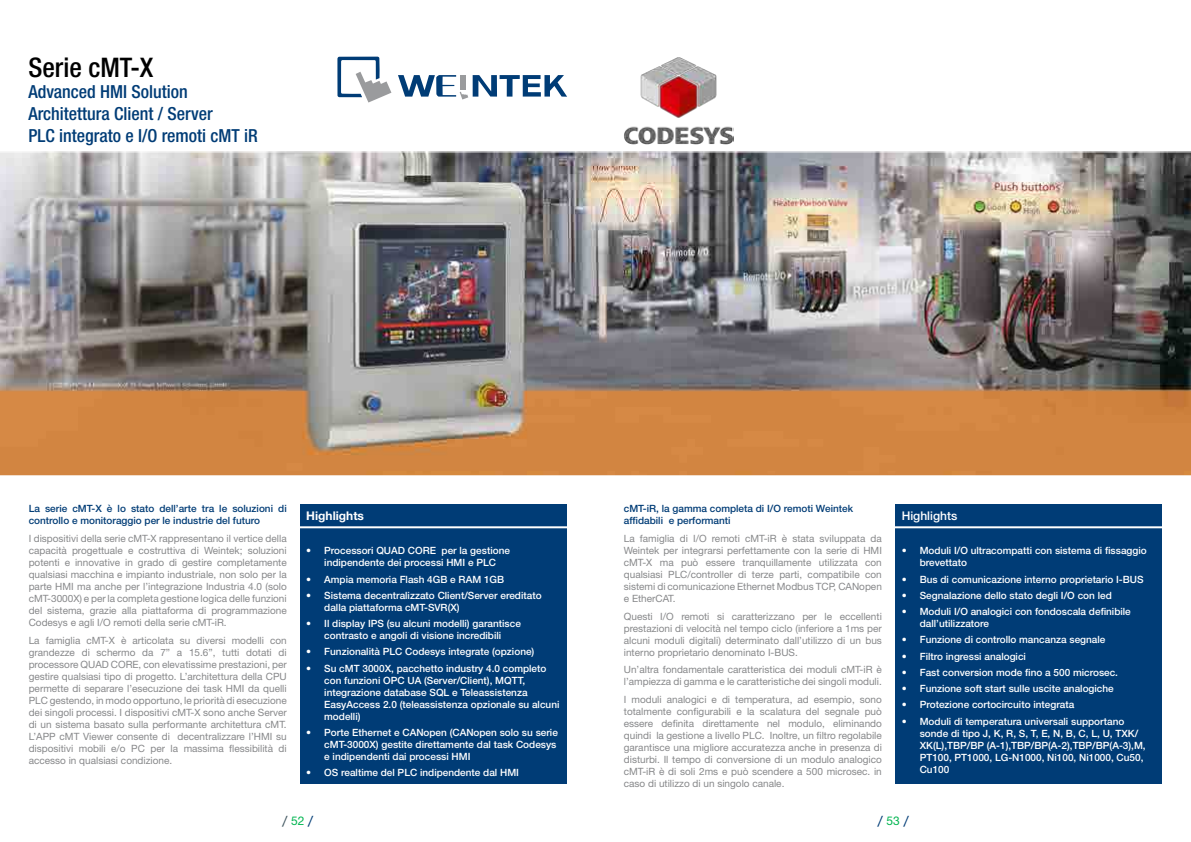
<style>
.page{position:relative;width:1191px;height:842px;background:#fff}
.page>*{position:absolute;margin:0;border:0;box-sizing:border-box;transform-origin:0 0}
.t1{font:500 condensed 27px "Helvetica Neue";color:#000}
.t2{font:500 condensed 18px/21.6px "Helvetica Neue";color:#003c76}
.t3{font:700 12px "Helvetica Neue";color:#fff}
.t4{font:500 12px "Helvetica Neue";color:#fff}
.t5{font:12px "Helvetica Neue";color:#00b550}
.t6{font:12px "Formata";color:#003c76}
.t7{font:10px/12px "Helvetica Neue";color:#87888a;text-align:justify}
.t8{font:500 10px/12px "Helvetica Neue";color:#fff}
.t9{font:500 10px/12px "Helvetica Neue";color:#003c76}
.s1{font-family:"Formata";color:#415660}
.s2{font-family:"Formata";color:#003c76}
.s3{font-family:"Helvetica Neue";color:#00b550}
</style>
<div class="page">
<svg style="left:337px;top:57px;width:54px;height:46px"></svg>
<svg style="left:398px;top:75px;width:169px;height:25px"></svg>
<img style="left:0;top:151px;width:1191px;height:325px">
<div style="left:300px;top:505px;width:266px;height:279px;background:#003c76"></div>
<hr style="left:298px;top:526px;width:269px;height:2px;background:#fff">
<img style="left:624px;top:57px;width:109px;height:87px">
<div style="left:895px;top:505px;width:267px;height:279px;background:#003c76"></div>
<hr style="left:893px;top:526px;width:269px;height:2px;background:#fff">
<h1 class="t1" style="left:28px;top:51px;width:126px">Serie cMT-X</h1>
<h2 class="t2" style="left:28px;top:81px;width:231px">Advanced HMI Solution<br>Architettura Client / Server<br>PLC integrato e I/O remoti cMT iR</h2>
<p class="t9" style="left:29px;top:503px;width:259px">La serie cMT-X è lo stato dell’arte tra le soluzioni di controllo e monitoraggio per le industrie del futuro</p>
<p class="t7" style="left:29px;top:533px;width:259px">I dispositivi della serie cMT-X rappresentano il vertice della capacità progettuale e costruttiva di Weintek; soluzioni potenti e innovative in grado di gestire completamente qualsiasi macchina e impianto industriale, non solo per la parte HMI ma anche per l’integrazione Industria 4.0 (solo cMT-3000X) e per la completa gestione logica delle funzioni del sistema, grazie alla piattaforma di programmazione Codesys e agli I/O remoti della serie cMT-iR.</p>
<p class="t7" style="left:29px;top:635px;width:259px">La famiglia cMT-X è articolata su diversi modelli con grandezze di schermo da 7” a 15.6”, tutti dotati di processore QUAD CORE, con elevatissime prestazioni, per gestire qualsiasi tipo di progetto. L’architettura della CPU permette di separare l’esecuzione dei task HMI da quelli PLC gestendo, in modo opportuno, le priorità di esecuzione dei singoli processi. I dispositivi cMT-X sono anche Server di un sistema basato sulla performante architettura cMT.<br>L’APP cMT Viewer consente di decentralizzare l’HMI su dispositivi mobili e/o PC per la massima flessibilità di accesso in qualsiasi condizione.</p>
<p class="t3" style="left:306px;top:509px;width:59px">Highlights</p>
<p class="t8" style="left:306px;top:545px;width:205px;text-align:center">• Processori QUAD CORE per la gestione indipendente dei processi HMI e PLC</p>
<p class="t8" style="left:306px;top:573px;width:199px">• Ampia memoria Flash 4GB e RAM 1GB</p>
<p class="t8" style="left:324px;top:589px;width:219px;text-indent:-18px">• Sistema decentralizzato Client/Server ereditato dalla piattaforma cMT-SVR(X)</p>
<p class="t8" style="left:306px;top:617px;width:216px;text-align:center">• Il display IPS (su alcuni modelli) garantisce contrasto e angoli di visione incredibili</p>
<p class="t8" style="left:306px;top:646px;width:230px">• Funzionalità PLC Codesys integrate (opzione)</p>
<p class="t8" style="left:324px;top:662px;width:237px;text-indent:-18px">• Su cMT 3000X, pacchetto industry 4.0 completo con funzioni OPC UA (Server/Client), MQTT, integrazione database SQL e Teleassistenza EasyAccess 2.0 (teleassistenza opzionale su alcuni modelli)</p>
<p class="t8" style="left:324px;top:726px;width:235px;text-indent:-18px">• Porte Ethernet e CANopen (CANopen solo su serie cMT-3000X) gestite direttamente dal task Codesys e indipendenti dai processi HMI</p>
<p class="t8" style="left:306px;top:766px;width:214px">• OS realtime del PLC indipendente dal HMI</p>
<p class="t9" style="left:624px;top:503px;width:231px">cMT-iR, la gamma completa di I/O remoti Weintek affidabili e performanti</p>
<p class="t7" style="left:624px;top:533px;width:259px">La famiglia di I/O remoti cMT-iR è stata sviluppata da Weintek per integrarsi perfettamente con la serie di HMI cMT-X ma può essere tranquillamente utilizzata con qualsiasi PLC/controller di terze parti, compatibile con sistemi di comunicazione Ethernet Modbus TCP, CANopen e EtherCAT.</p>
<p class="t7" style="left:624px;top:611px;width:259px">Questi I/O remoti si caratterizzano per le eccellenti prestazioni di velocità nel tempo ciclo (inferiore a 1ms per alcuni moduli digitali) determinato dall’utilizzo di un bus interno proprietario denominato I-BUS.</p>
<p class="t7" style="left:624px;top:664px;width:259px">Un’altra fondamentale caratteristica dei moduli cMT-iR è l’ampiezza di gamma e le caratteristiche dei singoli moduli.</p>
<p class="t7" style="left:624px;top:694px;width:259px">I moduli analogici e di temperatura, ad esempio, sono totalmente configurabili e la scalatura del segnale può essere definita direttamente nel modulo, eliminando quindi la gestione a livello PLC. Inoltre, un filtro regolabile garantisce una migliore accuratezza anche in presenza di disturbi. Il tempo di conversione di un modulo analogico cMT-iR è di soli 2ms e può scendere a 500 microsec. in caso di utilizzo di un singolo canale.</p>
<p class="t4" style="left:901px;top:509px;width:57px">Highlights</p>
<p class="t8" style="left:919px;top:545px;width:228px;text-indent:-18px">• Moduli I/O ultracompatti con sistema di fissaggio brevettato</p>
<p class="t8" style="left:901px;top:573px;width:243px">• Bus di comunicazione interno proprietario I-BUS</p>
<p class="t8" style="left:901px;top:589px;width:211px">• Segnalazione dello stato degli I/O con led</p>
<p class="t8" style="left:919px;top:605px;width:213px;text-indent:-18px">• Moduli I/O analogici con fondoscala definibile dall’utilizzatore</p>
<p class="t8" style="left:901px;top:634px;width:205px">• Funzione di controllo mancanza segnale</p>
<p class="t8" style="left:901px;top:650px;width:126px">• Filtro ingressi analogici</p>
<p class="t8" style="left:901px;top:666px;width:218px">• Fast conversion mode fino a 500 microsec.</p>
<p class="t8" style="left:901px;top:682px;width:213px">• Funzione soft start sulle uscite analogiche</p>
<p class="t8" style="left:901px;top:699px;width:174px">• Protezione cortocircuito integrata</p>
<p class="t8" style="left:919px;top:715px;width:227px;text-indent:-18px">• Moduli di temperatura universali supportano sonde di tipo J, K, R, S, T, E, N, B, C, L, U, TXK/ XK(L),TBP/BP (A-1),TBP/BP(A-2),TBP/BP(A-3),M, PT100, PT1000, LG-N1000, Ni100, Ni1000, Cu50, Cu100</p>
<p class="t5" style="left:282px;top:812px;width:33px"><span class="s1">/</span>52<span class="s2">/</span></p>
<p class="t6" style="left:877px;top:813px;width:33px">/ <span class="s3">53</span> /</p>
</div>
